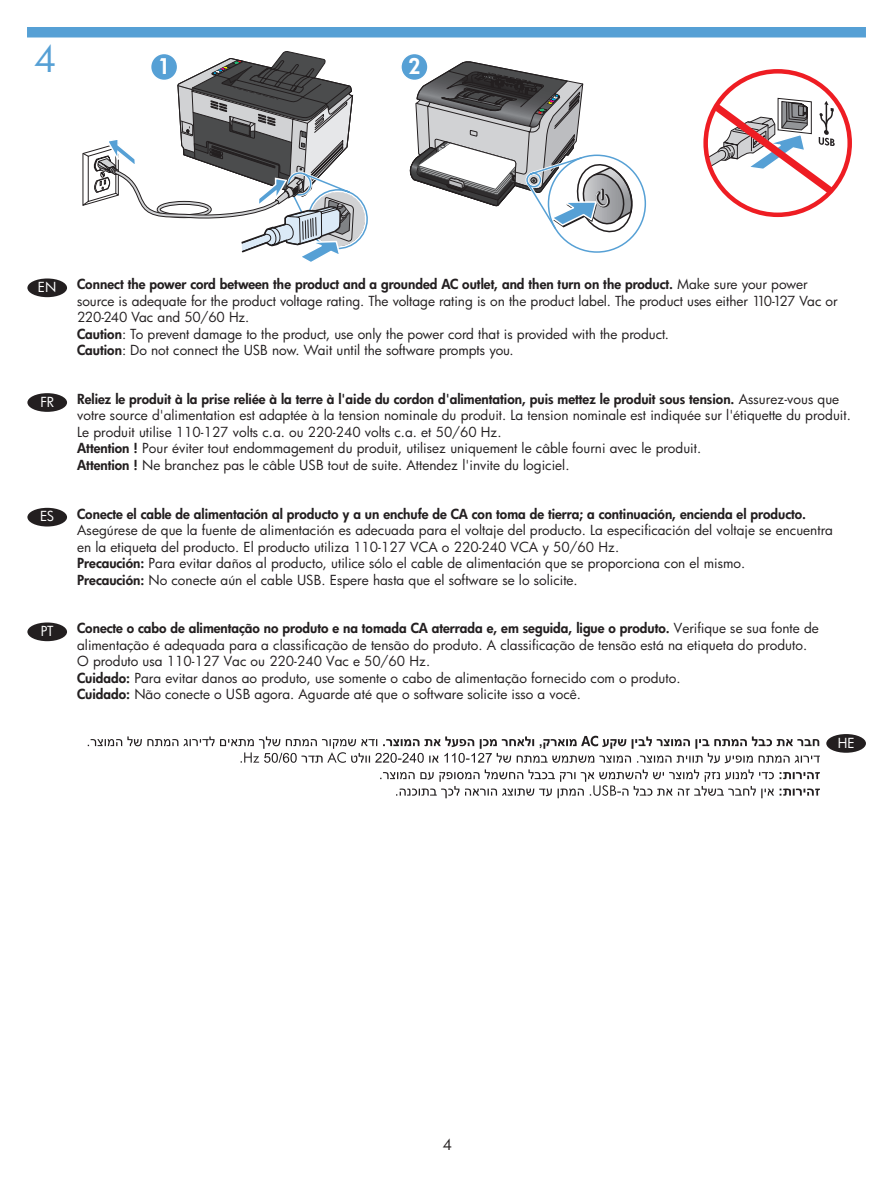
<style>
.page{position:relative;width:893px;height:1188px;background:#fff}
.page>*{position:absolute;margin:0;border:0;box-sizing:border-box;transform-origin:0 0}
.t1{font:36px "Futura";color:#56a0d5}
.t2{font:800 21px "Futura";color:#fff}
.Bullet{font:13.5px/16.5px "Futura";color:#231f20}
.zPage_Numbers{font:13.5px "Futura";color:#fff}
.s1{font-weight:800}
</style>
<div class="page">
<svg style="left:401px;top:53px;width:27px;height:27px"></svg>
<div style="left:400px;top:53px;width:28px;height:28px;border:2px solid #fff;border-radius:50%"></div>
<svg style="left:404px;top:61px;width:231px;height:176px"></svg>
<svg style="left:83px;top:51px;width:285px;height:211px"></svg>
<div style="left:703px;top:69px;width:148px;height:148px;border:4px solid #ee1d23;border-radius:50%"></div>
<svg style="left:705px;top:98px;width:129px;height:96px"></svg>
<div style="left:27px;top:27px;width:838px;height:11px;background:#56a0d5"></div>
<div style="left:27px;top:278px;width:40px;height:19px;background:#231f20;border-radius:50%"></div>
<div style="left:27px;top:393px;width:40px;height:19px;background:#231f20;border-radius:50%"></div>
<div style="left:27px;top:508px;width:40px;height:19px;background:#231f20;border-radius:50%"></div>
<div style="left:27px;top:623px;width:40px;height:18px;background:#231f20;border-radius:50%"></div>
<div style="left:825px;top:734px;width:40px;height:19px;background:#231f20;border-radius:50%"></div>
<svg style="left:88px;top:736px;width:731px;height:27px"></svg>
<svg style="left:779px;top:772px;width:40px;height:7px"></svg>
<svg style="left:380px;top:769px;width:393px;height:29px"></svg>
<svg style="left:779px;top:789px;width:40px;height:7px"></svg>
<p class="t1" style="left:34px;top:35px;width:22px">4</p>
<p class="t2" style="left:158px;top:53px;width:14px">1</p>
<p class="t2" style="left:408px;top:53px;width:14px">2</p>
<p class="zPage_Numbers" style="left:38px;top:278px;width:20px">EN</p>
<p class="Bullet" style="left:77px;top:276px;width:761px"><span class="s1">Connect the power cord between the product and a grounded AC outlet, and then turn on the product.</span> Make sure your power source is adequate for the product voltage rating. The voltage rating is on the product label. The product uses either 11 0-127 Vac or<br>22 0-240 Vac and 50/60 Hz.</p>
<p class="Bullet" style="left:77px;top:325px;width:593px"><span class="s1">Caution</span>: To prevent damage to the product, use only the power cord that is provided with the product.</p>
<p class="Bullet" style="left:77px;top:342px;width:438px"><span class="s1">Caution</span>: Do not connect the USB now. Wait until the software prompts you.</p>
<p class="zPage_Numbers" style="left:40px;top:393px;width:15px">FR</p>
<p class="Bullet" style="left:77px;top:390px;width:774px"><span class="s1">Reliez le produit à la prise reliée à la terre à l'aide du cordon d'alimentation, puis mettez le produit sous tension.</span> Assurez-vous que votre source d'alimentation est adaptée à la tension nominale du produit. La tension nominale est indiquée sur l'étiquette du produit.<br>Le produit utilise 11 0-12 7 volts c.a. ou 220-240 volts c.a. et 50/60 Hz.</p>
<p class="Bullet" style="left:77px;top:440px;width:625px"><span class="s1">Attention !</span> Pour éviter tout endommagement du produit, utilisez uniquement le câble fourni avec le produit.</p>
<p class="Bullet" style="left:77px;top:456px;width:493px"><span class="s1">Attention !</span> Ne branchez pas le câble USB tout de suite. Attendez l'invite du logiciel.</p>
<p class="zPage_Numbers" style="left:40px;top:507px;width:16px">ES</p>
<p class="Bullet" style="left:77px;top:505px;width:757px"><span class="s1">Conecte el cable de alimentación al producto y a un enchufe de CA con toma de tierra; a continuación, encienda el producto.<br></span>Asegúrese de que la fuente de alimentación es adecuada para el voltaje del producto. La especificación del voltaje se encuentra en la etiqueta del producto. El producto utiliza 11 0-12 7 VCA o 220-240 VCA y 50/60 Hz.</p>
<p class="Bullet" style="left:77px;top:555px;width:669px"><span class="s1">Precaución:</span> Para evitar daños al producto, utilice sólo el cable de alimentación que se proporciona con el mismo.</p>
<p class="Bullet" style="left:77px;top:571px;width:502px"><span class="s1">Precaución:</span> No conecte aún el cable USB. Espere hasta que el software se lo solicite.</p>
<p class="zPage_Numbers" style="left:41px;top:622px;width:14px">PT</p>
<p class="Bullet" style="left:77px;top:620px;width:742px"><span class="s1">Conecte o cabo de alimentação no produto e na tomada CA aterrada e, em seguida, ligue o produto.</span> Verifique se sua fonte de alimentação é adequada para a classificação de tensão do produto. A classificação de tensão está na etiqueta do produto.<br>O produto usa 11 0-12 7 Vac ou 22 0-240 Vac e 50/60 Hz.</p>
<p class="Bullet" style="left:77px;top:669px;width:604px"><span class="s1">Cuidado:</span> Para evitar danos ao produto, use somente o cabo de alimentação fornecido com o produto.</p>
<p class="Bullet" style="left:77px;top:686px;width:505px"><span class="s1">Cuidado:</span> Não conecte o USB agora. Aguarde até que o software solicite isso a você.</p>
<p class="zPage_Numbers" style="left:837px;top:734px;width:18px">HE</p>
</div>
